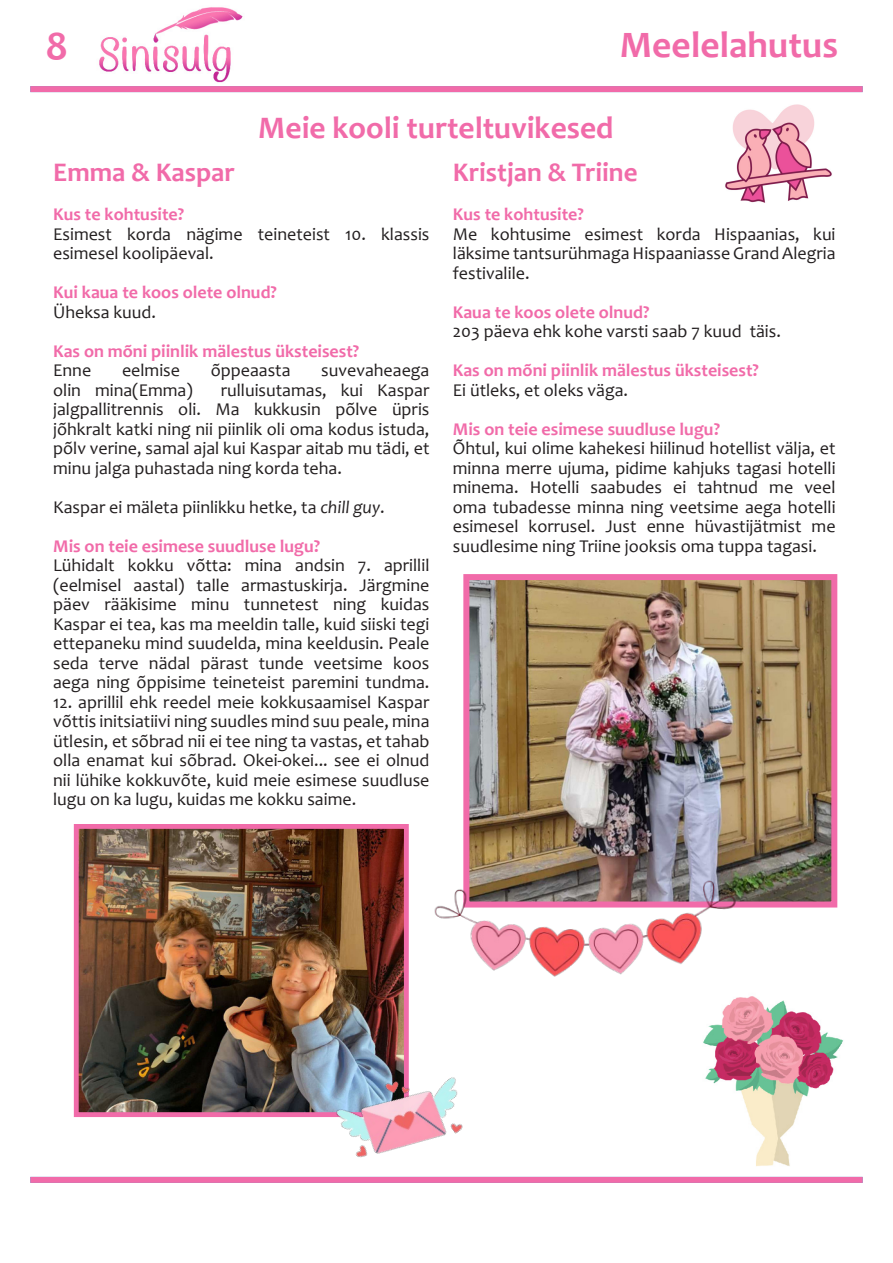
<style>
.page{position:relative;width:893px;height:1263px;background:#fff}
.page>*{position:absolute;margin:0;border:0;box-sizing:border-box;transform-origin:0 0}
.t1{font:700 42px "Candara";color:#f16ba9}
.t2{font:700 37.5px "Candara";color:#f16ba9}
.t3{font:700 31.5px "Candara";color:#f16ba9}
.t4{font:700 27px "Candara";color:#f16ba9}
.t5{font:18px/19.5px "Candara";color:#231f20;text-align:justify}
.t6{font:700 18px "Candara";color:#f16ba9}
.s1{font-style:italic}
</style>
<div class="page">
<img style="left:99px;top:7px;width:144px;height:76px">
<img style="left:80px;top:830px;width:323px;height:281px">
<div style="left:74px;top:824px;width:335px;height:293px;border:5px solid #f16ba9"></div>
<img style="left:470px;top:581px;width:360px;height:319px">
<div style="left:463px;top:574px;width:374px;height:333px;border:6px solid #f16ba9"></div>
<div style="left:30px;top:1177px;width:833px;height:6px;background:#f16ba9"></div>
<div style="left:30px;top:86px;width:833px;height:6px;background:#f16ba9"></div>
<img style="left:314px;top:1013px;width:208px;height:170px">
<img style="left:411px;top:821px;width:341px;height:224px">
<img style="left:725px;top:104px;width:107px;height:99px">
<img style="left:683px;top:990px;width:161px;height:176px">
<p class="t1" style="left:46px;top:20px;width:24px">8</p>
<p class="t2" style="left:620px;top:21px;width:220px">Meelelahutus</p>
<p class="t3" style="left:258px;top:108px;width:357px">Meie kooli turteltuvikesed</p>
<p class="t4" style="left:53px;top:155px;width:183px">Emma &amp; Kaspar</p>
<p class="t6" style="left:53px;top:203px;width:132px">Kus te kohtusite?</p>
<p class="t5" style="left:53px;top:224px;width:378px">Esimest korda nägime teineteist 10. klassis esimesel koolipäeval.</p>
<p class="t6" style="left:53px;top:281px;width:225px">Kui kaua te koos olete olnud?</p>
<p class="t5" style="left:53px;top:302px;width:104px">Üheksa kuud.</p>
<p class="t6" style="left:53px;top:340px;width:308px">Kas on mõni piinlik mälestus üksteisest?</p>
<p class="t5" style="left:53px;top:360px;width:40px">Enne</p>
<p class="t5" style="left:122px;top:360px;width:60px">eelmise</p>
<p class="t5" style="left:211px;top:360px;width:81px">õppeaasta</p>
<p class="t5" style="left:321px;top:360px;width:110px">suvevaheaega</p>
<p class="t5" style="left:53px;top:380px;width:141px">olin mina(Emma)</p>
<p class="t5" style="left:53px;top:380px;width:378px;text-indent:168px">rulluisutamas, kui Kaspar jalgpallitrennis oli. Ma kukkusin põlve üpris jõhkralt katki ning nii piinlik oli oma kodus istuda, põlv verine, samal ajal kui Kaspar aitab mu tädi, et minu jalga puhastada ning korda teha.</p>
<p class="t5" style="left:53px;top:497px;width:333px">Kaspar ei mäleta piinlikku hetke, ta <span class="s1">chill guy</span>.</p>
<p class="t6" style="left:53px;top:535px;width:269px">Mis on teie esimese suudluse lugu?</p>
<p class="t5" style="left:53px;top:555px;width:378px">Lühidalt kokku võtta: mina andsin 7. aprillil (eelmisel aastal) talle armastuskirja. Järgmine päev rääkisime minu tunnetest ning kuidas Kaspar ei tea, kas ma meeldin talle, kuid siiski tegi ettepaneku mind suudelda, mina keeldusin. Peale seda terve nädal pärast tunde veetsime koos aega ning õppisime teineteist paremini tundma.</p>
<p class="t5" style="left:53px;top:692px;width:378px">12. aprillil ehk reedel meie kokkusaamisel Kaspar võttis initsiatiivi ning suudles mind suu peale, mina ütlesin, et sõbrad nii ei tee ning ta vastas, et tahab olla enamat kui sõbrad. Okei-okei... see ei olnud nii lühike kokkuvõte, kuid meie esimese suudluse lugu on ka lugu, kuidas me kokku saime.</p>
<p class="t4" style="left:453px;top:155px;width:186px">Kristjan &amp; Triine</p>
<p class="t6" style="left:453px;top:203px;width:132px">Kus te kohtusite?</p>
<p class="t5" style="left:453px;top:224px;width:384px">Me kohtusime esimest korda Hispaanias, kui läksime tantsurühmaga Hispaaniasse Grand Alegria festivalile.</p>
<p class="t6" style="left:453px;top:301px;width:198px">Kaua te koos olete olnud?</p>
<p class="t5" style="left:453px;top:321px;width:330px">203 päeva ehk kohe varsti saab 7 kuud täis.</p>
<p class="t6" style="left:453px;top:359px;width:308px">Kas on mõni piinlik mälestus üksteisest?</p>
<p class="t5" style="left:453px;top:380px;width:177px">Ei ütleks, et oleks väga.</p>
<p class="t6" style="left:453px;top:418px;width:269px">Mis on teie esimese suudluse lugu?</p>
<p class="t5" style="left:453px;top:438px;width:384px">Õhtul, kui olime kahekesi hiilinud hotellist välja, et minna merre ujuma, pidime kahjuks tagasi hotelli minema. Hotelli saabudes ei tahtnud me veel oma tubadesse minna ning veetsime aega hotelli esimesel korrusel. Just enne hüvastijätmist me suudlesime ning Triine jooksis oma tuppa tagasi.</p>
</div>
